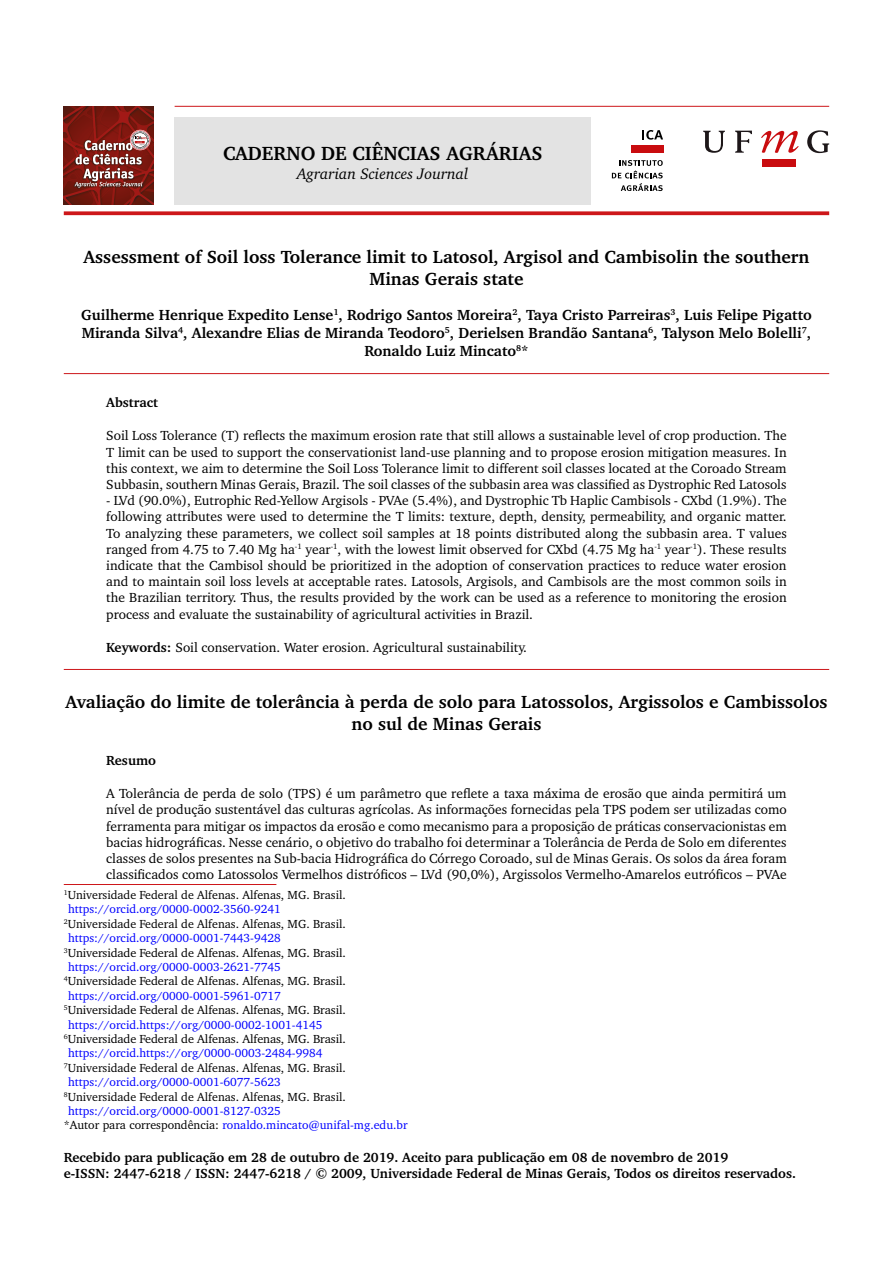
<style>
.page{position:relative;width:893px;height:1263px;background:#fff}
.page>*{position:absolute;margin:0;border:0;box-sizing:border-box;transform-origin:0 0}
.t1{font:700 19.5px "Charter BT";color:#000}
.t2{font:700 18px/21.6px "Charter BT";color:#000;text-align:center}
.t3{font:italic 15.6px "Charter BT";color:#000}
.t4{font:700 15px/18px "Charter BT";color:#000;text-align:center}
.t5{font:13.5px/16.2px "Charter BT";color:#000;text-align:justify}
.t6{font:700 13.5px/16.2px "Charter BT";color:#000}
.t7{font:12px "Charter BT";letter-spacing:-.005em;color:#000}
.t8{font:12px "Charter BT";color:#00f}
.s1{font-weight:700}
.s2{color:#000}
</style>
<div class="page">
<div style="left:175px;top:117px;width:416px;height:87px;background:#e3e3e3"></div>
<svg style="left:703px;top:131px;width:22px;height:22px"></svg>
<svg style="left:735px;top:131px;width:17px;height:22px"></svg>
<svg style="left:807px;top:130px;width:22px;height:23px"></svg>
<svg style="left:761px;top:131px;width:38px;height:22px"></svg>
<div style="left:762px;top:159px;width:33px;height:8px;background:#c90c0f"></div>
<svg style="left:642px;top:130px;width:21px;height:10px"></svg>
<svg style="left:612px;top:160px;width:51px;height:31px"></svg>
<div style="left:631px;top:145px;width:32px;height:8px;background:#c90c0f"></div>
<hr style="left:175px;top:106px;width:654px;height:1px;background:#cd171a">
<img style="left:64px;top:106px;width:90px;height:98px">
<svg style="left:75px;top:130px;width:75px;height:58px;background:#96504a"></svg>
<svg style="left:64px;top:211px;width:765px;height:4px;background:#d22e30"></svg>
<hr style="left:64px;top:373px;width:765px;height:1px;background:#cd171a">
<hr style="left:64px;top:669px;width:765px;height:1px;background:#cd171a">
<hr style="left:64px;top:884px;width:212px;height:1px;background:#cd171a">
<h1 class="t1" style="left:223px;top:141px;width:321px">CADERNO DE CIÊNCIAS AGRÁRIAS</h1>
<p class="t3" style="left:297px;top:164px;width:173px">Agrarian Sciences Journal</p>
<h2 class="t2" style="left:84px;top:246px;width:727px">Assessment of Soil loss Tolerance limit to Latosol, Argisol and Cambisolin the southern<br>Minas Gerais state</h2>
<p class="t4" style="left:81px;top:305px;width:732px">Guilherme Henrique Expedito Lense<sup>1</sup>, Rodrigo Santos Moreira<sup>2</sup>, Taya Cristo Parreiras<sup>3</sup>, Luis Felipe Pigatto<br>Miranda Silva<sup>4</sup>, Alexandre Elias de Miranda Teodoro<sup>5</sup>, Derielsen Brandão Santana<sup>6</sup>, Talyson Melo Bolelli<sup>7</sup>,<br>Ronaldo Luiz Mincato<sup>8</sup>*</p>
<p class="t6" style="left:106px;top:394px;width:53px">Abstract</p>
<p class="t5" style="left:106px;top:427px;width:682px">Soil Loss Tolerance (T) reflects the maximum erosion rate that still allows a sustainable level of crop production. The T limit can be used to support the conservationist land-use planning and to propose erosion mitigation measures. In this context, we aim to determine the Soil Loss Tolerance limit to different soil classes located at the Coroado Stream Subbasin, southern Minas Gerais, Brazil. The soil classes of the subbasin area was classified as Dystrophic Red Latosols</p>
<p class="t5" style="left:106px;top:492px;width:682px">- LVd (90.0%), Eutrophic Red-Yellow Argisols - PVAe (5.4%), and Dystrophic Tb Haplic Cambisols - CXbd (1.9%). The following attributes were used to determine the T limits: texture, depth, density, permeability, and organic matter.<br>To analyzing these parameters, we collect soil samples at 18 points distributed along the subbasin area. T values ranged from 4.75 to 7.40 Mg ha<sup>-1</sup> year<sup>-1</sup>, with the lowest limit observed for CXbd (4.75 Mg ha<sup>-1</sup> year<sup>-1</sup>). These results indicate that the Cambisol should be prioritized in the adoption of conservation practices to reduce water erosion and to maintain soil loss levels at acceptable rates. Latosols, Argisols, and Cambisols are the most common soils in the Brazilian territory. Thus, the results provided by the work can be used as a reference to monitoring the erosion process and evaluate the sustainability of agricultural activities in Brazil.</p>
<p class="t5" style="left:106px;top:639px;width:422px"><span class="s1">Keywords:</span> Soil conservation. Water erosion. Agricultural sustainability.</p>
<h2 class="t2" style="left:65px;top:691px;width:763px">Avaliação do limite de tolerância à perda de solo para Latossolos, Argissolos e Cambissolos no sul de Minas Gerais</h2>
<p class="t6" style="left:106px;top:752px;width:51px">Resumo</p>
<p class="t5" style="left:106px;top:785px;width:682px">A Tolerância de perda de solo (TPS) é um parâmetro que reflete a taxa máxima de erosão que ainda permitirá um nível de produção sustentável das culturas agrícolas. As informações fornecidas pela TPS podem ser utilizadas como ferramenta para mitigar os impactos da erosão e como mecanismo para a proposição de práticas conservacionistas em bacias hidrográficas. Nesse cenário, o objetivo do trabalho foi determinar a Tolerância de Perda de Solo em diferentes classes de solos presentes na Sub-bacia Hidrográfica do Córrego Coroado, sul de Minas Gerais. Os solos da área foram classificados como Latossolos Vermelhos distróficos – LVd (90,0%), Argissolos Vermelho-Amarelos eutróficos – PVAe</p>
<p class="t7" style="left:64px;top:887px;width:284px"><sup>1</sup>Universidade Federal de Alfenas. Alfenas, MG. Brasil.</p>
<p class="t8" style="left:68px;top:902px;width:214px">https://orcid.org/0000-0002-3560-9241</p>
<p class="t7" style="left:64px;top:916px;width:284px"><sup>2</sup>Universidade Federal de Alfenas. Alfenas, MG. Brasil.</p>
<p class="t8" style="left:68px;top:930px;width:214px">https://orcid.org/0000-0001-7443-9428</p>
<p class="t7" style="left:64px;top:945px;width:284px"><sup>3</sup>Universidade Federal de Alfenas. Alfenas, MG. Brasil.</p>
<p class="t8" style="left:68px;top:959px;width:214px">https://orcid.org/0000-0003-2621-7745</p>
<p class="t7" style="left:64px;top:974px;width:284px"><sup>4</sup>Universidade Federal de Alfenas. Alfenas, MG. Brasil.</p>
<p class="t8" style="left:68px;top:988px;width:214px">https://orcid.org/0000-0001-5961-0717</p>
<p class="t7" style="left:64px;top:1002px;width:284px"><sup>5</sup>Universidade Federal de Alfenas. Alfenas, MG. Brasil.</p>
<p class="t8" style="left:68px;top:1017px;width:256px">https://orcid.https://org/0000-0002-1001-4145</p>
<p class="t7" style="left:64px;top:1031px;width:284px"><sup>6</sup>Universidade Federal de Alfenas. Alfenas, MG. Brasil.</p>
<p class="t8" style="left:68px;top:1046px;width:256px">https://orcid.https://org/0000-0003-2484-9984</p>
<p class="t7" style="left:64px;top:1060px;width:284px"><sup>7</sup>Universidade Federal de Alfenas. Alfenas, MG. Brasil.</p>
<p class="t8" style="left:68px;top:1074px;width:214px">https://orcid.org/0000-0001-6077-5623</p>
<p class="t7" style="left:64px;top:1089px;width:284px"><sup>8</sup>Universidade Federal de Alfenas. Alfenas, MG. Brasil.</p>
<p class="t8" style="left:68px;top:1103px;width:214px">https://orcid.org/0000-0001-8127-0325</p>
<p class="t8" style="left:64px;top:1118px;width:345px"><span class="s2">*Autor para correspondência:</span> ronaldo.mincato@unifal-mg.edu.br</p>
<p class="t6" style="left:64px;top:1149px;width:734px">Recebido para publicação em 28 de outubro de 2019. Aceito para publicação em 08 de novembro de 2019<br>e-ISSN: 2447-6218 / ISSN: 2447-6218 / © 2009, Universidade Federal de Minas Gerais, Todos os direitos reservados.</p>
</div>
